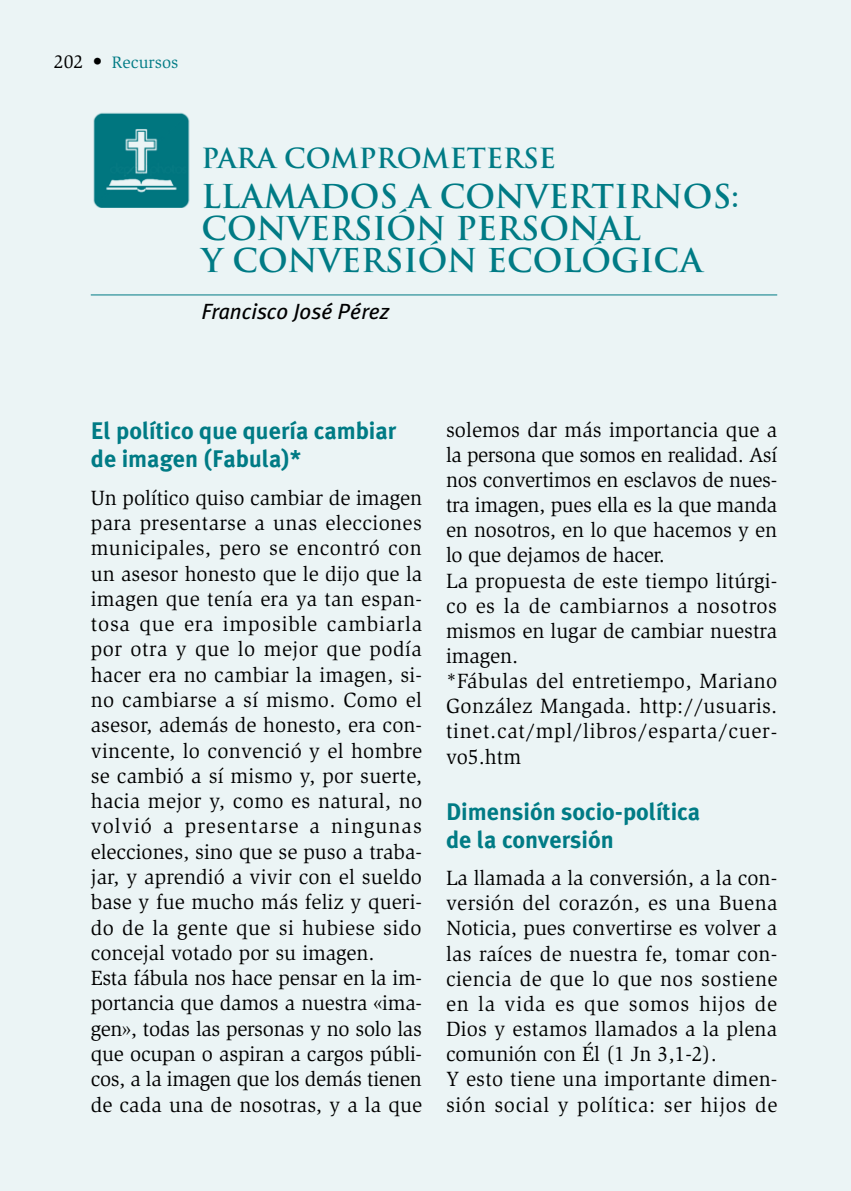
<style>
.page{position:relative;width:851px;height:1191px;background:#fff}
.page>*{position:absolute;margin:0;border:0;box-sizing:border-box;transform-origin:0 0}
.t1{font:700 32px/32px "Trajan Pro";color:#007b85}
.t2{font:700 27px "Trajan Pro";color:#007b85}
.t3{font:700 24px/28.2px "Meta Plus";color:#007b85}
.t4{font:italic 22px "Meta Plus";color:#000}
.t5{font:21.2px/25.2px "Slimbach Std";letter-spacing:.01em;color:#000}
.t6{font:17px "Slimbach";color:#007b85}
.s1{font-size:19px;color:#000}
</style>
<div class="page">
<div style="left:0;top:0;width:850px;height:1191px;background:#ebf4f5"></div>
<img style="left:93px;top:112px;width:97px;height:96px">
<hr style="left:91px;top:294px;width:686px;height:1px;background:#007b85">
<p class="t6" style="left:54px;top:52px;width:126px"><span class="s1">202 •</span> Recursos</p>
<p class="t2" style="left:201px;top:141px;width:356px">PARA COMPROMETERSE</p>
<h1 class="t1" style="left:201px;top:180px;width:539px">LLAMADOS A CONVERTIRNOS:<br>CONVERSIÓN PERSONAL<br>Y CONVERSIÓN ECOLÓGICA</h1>
<p class="t4" style="left:201px;top:299px;width:189px">Francisco José Pérez</p>
<p class="t3" style="left:91px;top:417px;width:307px">El político que quería cambiar de imagen (Fabula)*</p>
<p class="t5" style="left:91px;top:485px;width:333px">Un político quiso cambiar de imagen para presentarse a unas elecciones municipales, pero se encontró con un asesor honesto que le dijo que la imagen que tenía era ya tan espan&shy;tosa que era imposible cambiarla por otra y que lo mejor que podía hacer era no cambiar la imagen, si&shy;no cambiarse a sí mismo. Como el asesor, además de honesto, era con&shy;vincente, lo convenció y el hombre se cambió a sí mismo y, por suerte, hacia mejor y, como es natural, no volvió a presentarse a ningunas elecciones, sino que se puso a traba&shy;jar, y aprendió a vivir con el sueldo base y fue mucho más feliz y queri&shy;do de la gente que si hubiese sido concejal votado por su imagen.<br>Esta fábula nos hace pensar en la im&shy;portancia que damos a nuestra «ima&shy;gen», todas las personas y no solo las que ocupan o aspiran a cargos públi&shy;cos, a la imagen que los demás tienen de cada una de nosotras, y a la que</p>
<p class="t5" style="left:446px;top:417px;width:333px">solemos dar más importancia que a la persona que somos en realidad. Así nos convertimos en esclavos de nues&shy;tra imagen, pues ella es la que manda en nosotros, en lo que hacemos y en lo que dejamos de hacer.<br>La propuesta de este tiempo litúrgi&shy;co es la de cambiarnos a nosotros mismos en lugar de cambiar nuestra imagen.<br>*Fábulas del entretiempo, Mariano<br>González Mangada. http://usuaris. tinet.cat/mpl/libros/esparta/cuer&shy;vo5.htm</p>
<p class="t3" style="left:446px;top:797px;width:256px">Dimensión socio-política de la conversión</p>
<p class="t5" style="left:446px;top:865px;width:333px">La llamada a la conversión, a la con&shy;versión del corazón, es una Buena Noticia, pues convertirse es volver a las raíces de nuestra fe, tomar con&shy;ciencia de que lo que nos sostiene en la vida es que somos hijos de Dios y estamos llamados a la plena comunión con Él (1 Jn 3,1-2).<br>Y esto tiene una importante dimen&shy;sión social y política: ser hijos de</p>
</div>
